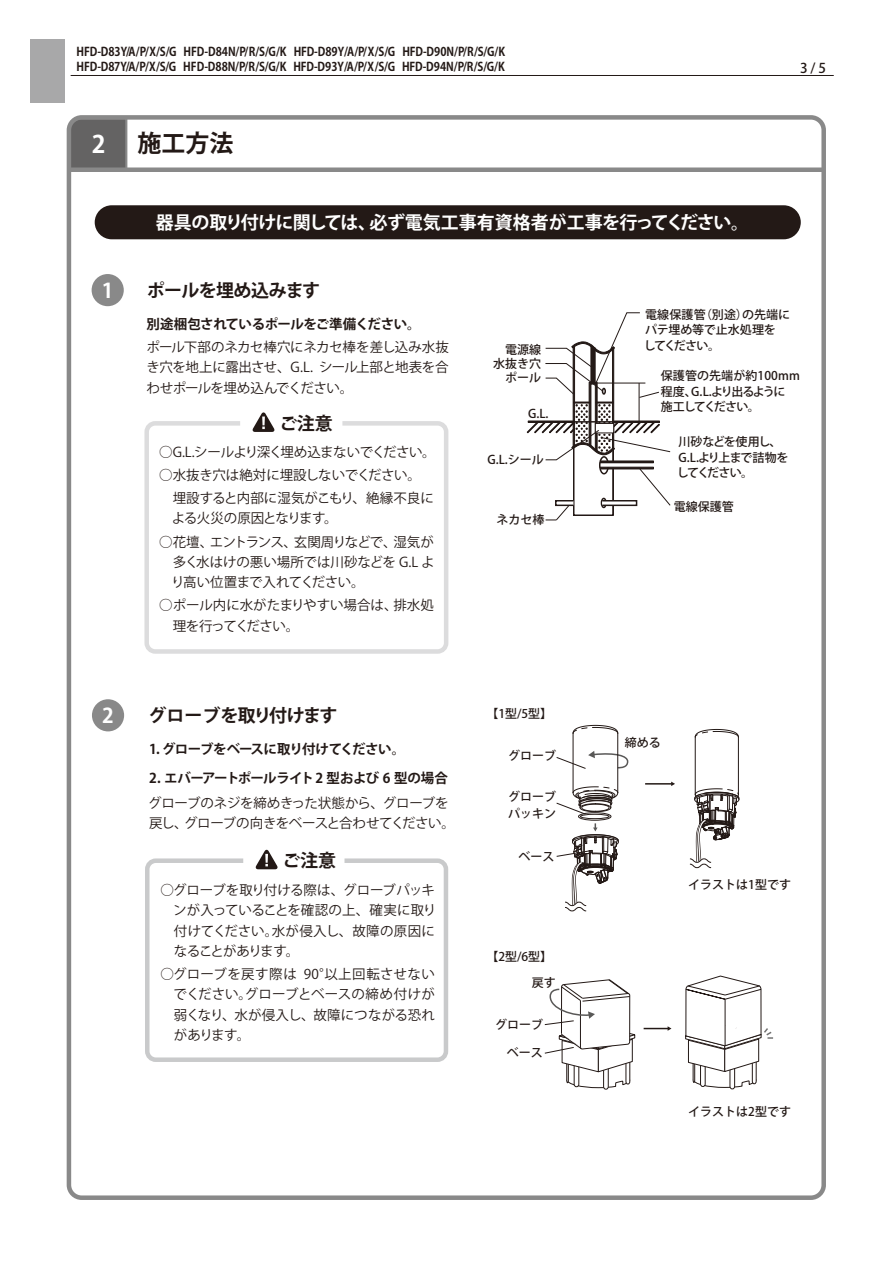
<style>
.page{position:relative;width:893px;height:1263px;background:#fff}
.page>*{position:absolute;margin:0;border:0;box-sizing:border-box;transform-origin:0 0}
.t1{font:700 24px "Koz Go Pro";color:#231916}
.t2{font:700 24px "Koz Go Pro";color:#fff}
.t3{font:700 20.25px "Koz Go Pro";color:#fff}
.t4{font:700 18px "Koz Go Pro";letter-spacing:-.02em;color:#fff}
.t5{font:700 18px "Koz Go Pro";letter-spacing:-.02em;color:#231916}
.t6{font:13.5px/20.2px "Koz Go Pro";letter-spacing:-.025em;color:#231916;text-align:justify}
.t7{font:700 13.5px "Koz Go Pro";letter-spacing:-.04em;color:#231916}
.t8{font:13.5px/23.2px "Koz Go Pro";color:#231916}
.t9{font:500 13.5px "Koz Go Pro";color:#231916}
.t10{font:500 12px/15.6px "Koz Go Pro";color:#231916}
.t11{font:700 12px/15px "Koz Go Pro";color:#231916;scale:.9 1}
.t12{font:500 12px/15.6px "Koz Go Pro";letter-spacing:-.07em;color:#231916}
</style>
<div class="page">
<div style="left:30px;top:39px;width:34px;height:64px;background:#a8a8a9"></div>
<hr style="left:71px;top:75px;width:763px;height:1px;background:#231916">
<div style="left:72px;top:120px;width:56px;height:47px;background:#646363"></div>
<div style="left:67px;top:115px;width:759px;height:1085px;border:4px solid #898989;border-radius:13px"></div>
<div style="left:69px;top:167px;width:755px;height:5px;background:#898989"></div>
<svg style="left:255px;top:849px;width:23px;height:20px"></svg>
<div style="left:145px;top:858px;width:303px;height:204px;border:4px solid #c9cacb;border-radius:9px"></div>
<div style="left:92px;top:699px;width:32px;height:32px;background:#898989;border-radius:50%"></div>
<svg style="left:556px;top:751px;width:73px;height:18px"></svg>
<hr style="left:617px;top:733px;width:1px;height:59px;background:#231916">
<hr style="left:573px;top:733px;width:1px;height:59px;background:#231916">
<svg style="left:573px;top:725px;width:45px;height:9px"></svg>
<svg style="left:556px;top:786px;width:62px;height:28px"></svg>
<hr style="left:738px;top:737px;width:1px;height:57px;background:#231916">
<hr style="left:695px;top:737px;width:1px;height:57px;background:#231916">
<svg style="left:695px;top:729px;width:44px;height:8px"></svg>
<hr style="left:645px;top:783px;width:27px;height:2px;background:#231916">
<svg style="left:671px;top:782px;width:4px;height:4px"></svg>
<div style="left:578px;top:812px;width:33px;height:8px;border:1px solid #231916;border-radius:50%"></div>
<div style="left:580px;top:814px;width:29px;height:5px;border:1px solid #231916;border-radius:50%"></div>
<div style="left:730px;top:1064px;width:5px;height:25px;border:1px solid #231916;border-radius:2px"></div>
<div style="left:603px;top:1064px;width:6px;height:25px;border:1px solid #231916;border-radius:2px"></div>
<svg style="left:644px;top:1026px;width:27px;height:5px"></svg>
<svg style="left:685px;top:975px;width:88px;height:113px"></svg>
<svg style="left:544px;top:979px;width:92px;height:109px"></svg>
<svg style="left:252px;top:412px;width:23px;height:20px"></svg>
<div style="left:144px;top:421px;width:304px;height:233px;border:4px solid #dcdcdd;border-radius:9px"></div>
<div style="left:92px;top:274px;width:32px;height:32px;background:#898989;border-radius:50%"></div>
<div style="left:95px;top:205px;width:706px;height:34px;background:#231916;border-radius:17px"></div>
<svg style="left:527px;top:312px;width:144px;height:209px"></svg>
<svg style="left:556px;top:823px;width:63px;height:89px"></svg>
<svg style="left:689px;top:788px;width:51px;height:80px"></svg>
<p class="t11" style="left:77px;top:45px;width:478px">HFD-D83Y/A/P/X/S/G HFD-D84N/P/R/S/G/K HFD-D89Y/A/P/X/S/G HFD-D90N/P/R/S/G/K<br>HFD-D87Y/A/P/X/S/G HFD-D88N/P/R/S/G/K HFD-D93Y/A/P/X/S/G HFD-D94N/P/R/S/G/K</p>
<h1 class="t2" style="left:92px;top:129px;width:15px">2</h1>
<h1 class="t1" style="left:137px;top:128px;width:97px">施工方法</h1>
<h3 class="t4" style="left:156px;top:211px;width:595px">器具の取り付けに関しては、必ず電気工事有資格者が工事を行ってください。</h3>
<h2 class="t3" style="left:102px;top:277px;width:13px">1</h2>
<h3 class="t5" style="left:147px;top:278px;width:175px">ポールを埋め込みます</h3>
<p class="t9" style="left:800px;top:59px;width:28px">3 / 5</p>
<p class="t7" style="left:146px;top:316px;width:276px">別途梱包されているポールをご準備ください。</p>
<p class="t6" style="left:146px;top:337px;width:304px">ポール下部のネカセ棒穴にネカセ棒を差し込み水抜き穴を地上に露出させ、G.L. シール上部と地表を合わせポールを埋め込んでください。</p>
<h3 class="t5" style="left:279px;top:411px;width:55px">ご注意</h3>
<p class="t6" style="left:159px;top:442px;width:278px">○G.L.シールより深く埋め込まないでください。</p>
<p class="t8" style="left:159px;top:464px;width:276px">○水抜き穴は絶対に埋設しないでください。　埋設すると内部に湿気がこもり、絶縁不良に</p>
<p class="t6" style="left:172px;top:509px;width:167px">よる火災の原因となります。</p>
<p class="t6" style="left:171px;top:532px;width:265px;text-indent:-12px">○花壇、エントランス、玄関周りなどで、湿気が多く水はけの悪い場所では川砂などを G.L より高い位置まで入れてください。</p>
<p class="t6" style="left:173px;top:596px;width:263px;text-indent:-14px">○ポール内に水がたまりやすい場合は、排水処理を行ってください。</p>
<h2 class="t3" style="left:102px;top:702px;width:13px">2</h2>
<h3 class="t5" style="left:149px;top:704px;width:191px">グローブを取り付けます</h3>
<p class="t7" style="left:149px;top:740px;width:258px">1. グローブをベースに取り付けてください。</p>
<p class="t7" style="left:149px;top:770px;width:300px">2. エバーアートポールライト 2 型および 6 型の場合</p>
<p class="t6" style="left:148px;top:793px;width:308px">グローブのネジを締めきった状態から、グローブを戻し、グローブの向きをベースと合わせてください。</p>
<h3 class="t5" style="left:282px;top:849px;width:55px">ご注意</h3>
<p class="t6" style="left:173px;top:880px;width:265px;text-indent:-13px">○グローブを取り付ける際は、グローブパッキンが入っていることを確認の上、確実に取り付けてください。水が侵入し、故障の原因になることがあります。</p>
<p class="t6" style="left:174px;top:964px;width:263px;text-indent:-13px">○グローブを戻す際は 90°以上回転させないでください。グローブとベースの締め付けが弱くなり、水が侵入し、故障につながる恐れがあります。</p>
<p class="t10" style="left:505px;top:342px;width:37px">電源線</p>
<p class="t10" style="left:505px;top:370px;width:37px">ポール</p>
<p class="t10" style="left:493px;top:356px;width:49px">水抜き穴</p>
<p class="t10" style="left:528px;top:406px;width:22px">G.L.</p>
<p class="t10" style="left:487px;top:453px;width:58px">G.L.シール</p>
<p class="t10" style="left:496px;top:513px;width:49px">ネカセ棒</p>
<p class="t10" style="left:486px;top:706px;width:67px">【1型/5型】</p>
<p class="t10" style="left:508px;top:749px;width:49px">グローブ</p>
<p class="t10" style="left:508px;top:789px;width:49px;line-height:17px">グローブパッキン</p>
<p class="t10" style="left:519px;top:849px;width:37px">ベース</p>
<p class="t10" style="left:486px;top:949px;width:67px">【2型/6型】</p>
<p class="t10" style="left:532px;top:976px;width:25px">戻す</p>
<p class="t10" style="left:495px;top:1018px;width:49px">グローブ</p>
<p class="t10" style="left:507px;top:1046px;width:37px">ベース</p>
<p class="t10" style="left:644px;top:307px;width:148px">電線保護管（別途）の先端にパテ埋め等で止水処理を<br>してください。</p>
<p class="t10" style="left:661px;top:368px;width:141px">保護管の先端が約100mm程度、G.L.より出るように施工してください。</p>
<p class="t12" style="left:677px;top:435px;width:113px">川砂などを使用し、<br>G.L.より上まで詰物をしてください。</p>
<p class="t10" style="left:674px;top:499px;width:61px">電線保護管</p>
<p class="t10" style="left:625px;top:735px;width:37px">締める</p>
<p class="t10" style="left:688px;top:878px;width:104px">イラストは1型です</p>
<p class="t10" style="left:688px;top:1105px;width:104px">イラストは2型です</p>
</div>
